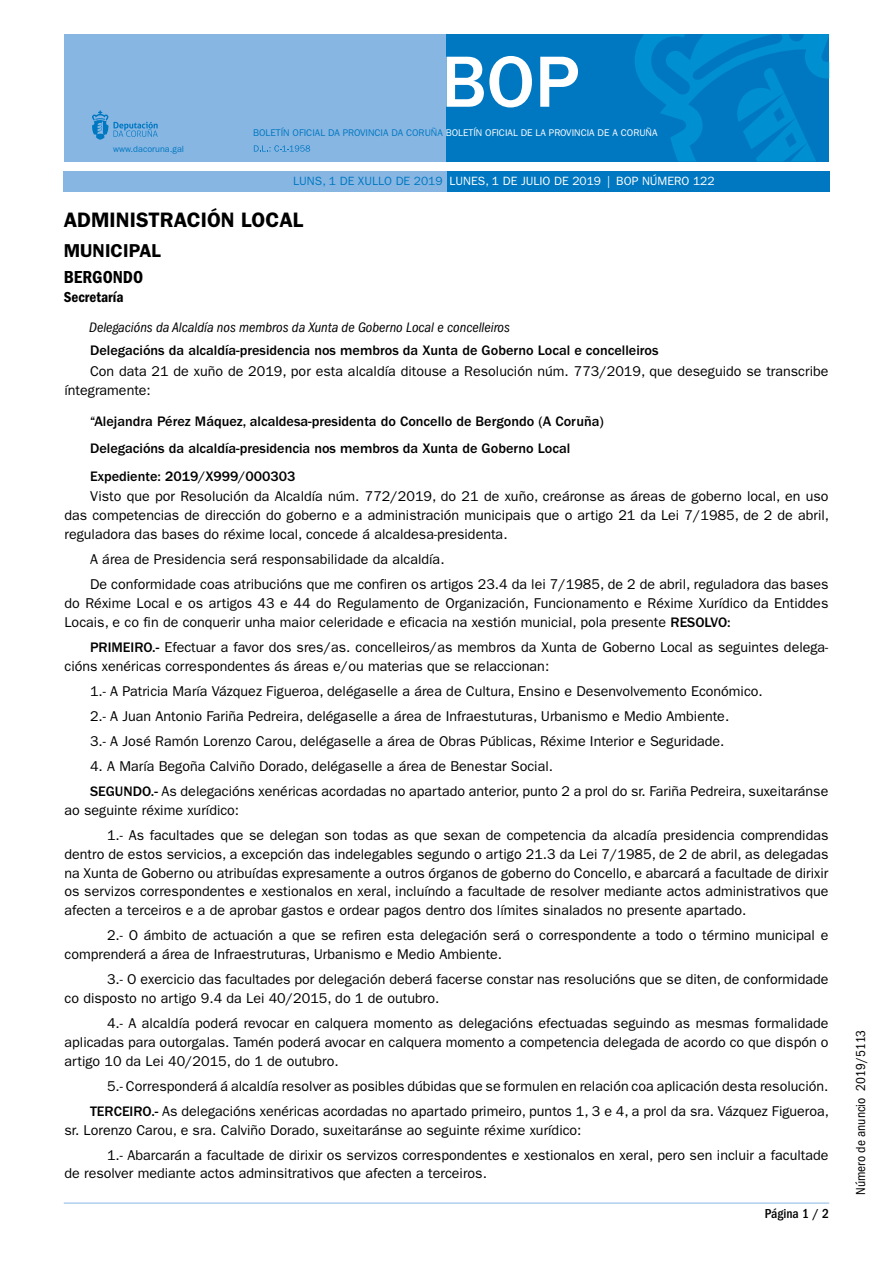
<style>
.page{position:relative;width:893px;height:1263px;background:#fff}
.page>*{position:absolute;margin:0;border:0;box-sizing:border-box;transform-origin:0 0}
.t1{font:500 75px "ITC Franklin Gothic Std";color:#fff}
.t2{font:600 21px "ITC Franklin Gothic Std";color:#000}
.t3{font:600 18.75px "ITC Franklin Gothic Std";color:#000}
.t4{font:18px "ITC Franklin Gothic Std Dm Cd";color:#000}
.t5{font:15px "ITC Franklin Gothic Std Dm Cd";color:#000}
.t6{font:14.25px/18.8px "ITC Franklin Gothic Std";color:#000}
.t7{font:500 14.25px/27.3px "ITC Franklin Gothic Std";color:#000}
.t8{font:italic condensed 14.25px "ITC Franklin Gothic Std";color:#000}
.t9{font:condensed 13.5px "ITC Franklin Gothic Std";color:#000}
.t10{font:500 condensed 13.5px "ITC Franklin Gothic Std";color:#000}
.t11{font:12px "ITC Franklin Gothic Std";color:#fff}
.t12{font:9.75px "ITC Franklin Gothic Std";color:#fff}
.t13{font:9px "ITC Franklin Gothic Std";color:#0078c1}
.s1{color:#0078c1}
.s2{font-weight:500}
</style>
<div class="page">
<div style="left:64px;top:34px;width:382px;height:128px;background:#88b6e3"></div>
<div style="left:446px;top:34px;width:383px;height:128px;background:#0078c1"></div>
<svg style="left:254px;top:145px;width:56px;height:7px"></svg>
<svg style="left:92px;top:110px;width:66px;height:30px"></svg>
<svg style="left:635px;top:34px;width:194px;height:128px"></svg>
<div style="left:446px;top:171px;width:383px;height:20px;background:#0078c1"></div>
<div style="left:64px;top:171px;width:383px;height:20px;background:#88b6e3"></div>
<hr style="left:64px;top:1203px;width:765px;height:1px;background:#88b6e3">
<p class="t13" style="left:113px;top:143px;width:72px">www.dacoruna.gal</p>
<h1 class="t1" style="left:441px;top:40px;width:140px">BOP</h1>
<p class="t12" style="left:253px;top:127px;width:406px"><span class="s1">BOLETÍN OFICIAL DA PROVINCIA DA CORUÑA</span> BOLETÍN OFICIAL DE LA PROVINCIA DE A CORUÑA</p>
<p class="t11" style="left:293px;top:174px;width:423px"><span class="s1">LUNS, 1 DE XULLO DE 2019</span> LUNES, 1 DE JULIO DE 2019 | BOP NÚMERO 122</p>
<h2 class="t2" style="left:64px;top:207px;width:229px">ADMINISTRACIÓN LOCAL</h2>
<h3 class="t3" style="left:64px;top:239px;width:88px">MUNICIPAL</h3>
<p class="t4" style="left:64px;top:267px;width:81px">Bergondo</p>
<p class="t5" style="left:64px;top:289px;width:61px">Secretaría</p>
<p class="t8" style="left:89px;top:319px;width:422px">Delegacións da Alcaldía nos membros da Xunta de Goberno Local e concelleiros</p>
<p class="t7" style="left:90px;top:337px;width:570px">Delegacións da alcaldía-presidencia nos membros da Xunta de Goberno Local e concelleiros</p>
<p class="t6" style="left:65px;top:362px;width:765px;text-indent:26px">Con data 21 de xuño de 2019, por esta alcaldía ditouse a Resolución núm. 773/2019, que deseguido se transcribe íntegramente:</p>
<p class="t7" style="left:90px;top:408px;width:515px">“Alejandra Pérez Máquez, alcaldesa-presidenta do Concello de Bergondo (A Coruña)<br>Delegacións da alcaldía-presidencia nos membros da Xunta de Goberno Local<br>Expediente: 2019/X999/000303</p>
<p class="t6" style="left:65px;top:487px;width:766px;text-align:justify;text-indent:26px">Visto que por Resolución da Alcaldía núm. 772/2019, do 21 de xuño, creáronse as áreas de goberno local, en uso das competencias de dirección do goberno e a administración municipais que o artigo 21 da Lei 7/1985, de 2 de abril, reguladora das bases do réxime local, concede á alcaldesa-presidenta.</p>
<p class="t6" style="left:90px;top:547px;width:740px;line-height:25px">A área de Presidencia será responsabilidade da alcaldía.<br>De conformidade coas atribucións que me confiren os artigos 23.4 da lei 7/1985, de 2 de abril, reguladora das bases</p>
<p class="t6" style="left:65px;top:594px;width:765px">do Réxime Local e os artigos 43 e 44 do Regulamento de Organización, Funcionamento e Réxime Xurídico da Entiddes<br>Locais, e co fin de conquerir unha maior celeridade e eficacia na xestión municial, pola presente <span class="s2">RESOLVO:</span></p>
<p class="t6" style="left:65px;top:638px;width:765px;text-indent:26px"><span class="s2">PRIMEIRO.-</span> Efectuar a favor dos sres/as. concelleiros/as membros da Xunta de Goberno Local as seguintes delega&shy;cións xenéricas correspondentes ás áreas e/ou materias que se relaccionan:</p>
<p class="t6" style="left:90px;top:678px;width:674px;line-height:25px">1.- A Patricia María Vázquez Figueroa, delégaselle a área de Cultura, Ensino e Desenvolvemento Económico.<br>2.- A Juan Antonio Fariña Pedreira, delégaselle a área de Infraestuturas, Urbanismo e Medio Ambiente.<br>3.- A José Ramón Lorenzo Carou, delégaselle a área de Obras Públicas, Réxime Interior e Seguridade.</p>
<p class="t6" style="left:90px;top:754px;width:740px;line-height:25px">4. A María Begoña Calviño Dorado, delégaselle a área de Benestar Social.<br><span class="s2">SEGUNDO.-</span> As delegacións xenéricas acordadas no apartado anterior, punto 2 a prol do sr. Fariña Pedreira, suxeitaránse</p>
<p class="t6" style="left:107px;top:798px;width:723px;line-height:25px;text-indent:-43px">ao seguinte réxime xurídico:<br>1.- As facultades que se delegan son todas as que sexan de competencia da alcadía presidencia comprendidas</p>
<p class="t6" style="left:65px;top:845px;width:765px;text-align:justify">dentro de estos servicios, a excepción das indelegables segundo o artigo 21.3 da Lei 7/1985, de 2 de abril, as delegadas na Xunta de Goberno ou atribuídas expresamente a outros órganos de goberno do Concello, e abarcará a facultade de dirixir os servizos correspondentes e xestionalos en xeral, incluíndo a facultade de resolver mediante actos administrativos que afecten a terceiros e a de aprobar gastos e ordear pagos dentro dos límites sinalados no presente apartado.</p>
<p class="t6" style="left:65px;top:926px;width:765px;text-indent:43px">2.- O ámbito de actuación a que se refiren esta delegación será o correspondente a todo o término municipal e comprenderá a área de Infraestruturas, Urbanismo e Medio Ambiente.</p>
<p class="t6" style="left:65px;top:970px;width:765px;text-indent:43px">3.- O exercicio das facultades por delegación deberá facerse constar nas resolucións que se diten, de conformidade co disposto no artigo 9.4 da Lei 40/2015, do 1 de outubro.</p>
<p class="t6" style="left:65px;top:1014px;width:765px;text-align:justify;text-indent:43px">4.- A alcaldía poderá revocar en calquera momento as delegacións efectuadas seguindo as mesmas formalidade aplicadas para outorgalas. Tamén poderá avocar en calquera momento a competencia delegada de acordo co que dispón o artigo 10 da Lei 40/2015, do 1 de outubro.</p>
<p class="t6" style="left:90px;top:1073px;width:741px;line-height:25px;text-align:right">5.- Corresponderá á alcaldía resolver as posibles dúbidas que se formulen en relación coa aplicación desta resolución.<br><span class="s2">TERCEIRO.-</span> As delegacións xenéricas acordadas no apartado primeiro, puntos 1, 3 e 4, a prol da sra. Vázquez Figueroa,</p>
<p class="t6" style="left:107px;top:1117px;width:723px;line-height:25px;text-indent:-43px">sr. Lorenzo Carou, e sra. Calviño Dorado, suxeitaránse ao seguinte réxime xurídico:<br>1.- Abarcarán a facultade de dirixir os servizos correspondentes e xestionalos en xeral, pero sen incluir a facultade</p>
<p class="t6" style="left:65px;top:1164px;width:424px">de resolver mediante actos adminsitrativos que afecten a terceiros.</p>
<p class="t10" style="left:765px;top:1206px;width:66px">Página 1 / 2</p>
<p class="t9" style="left:853px;top:1195px;width:167px;rotate:-90deg">Número de anuncio 2019/5113</p>
</div>
